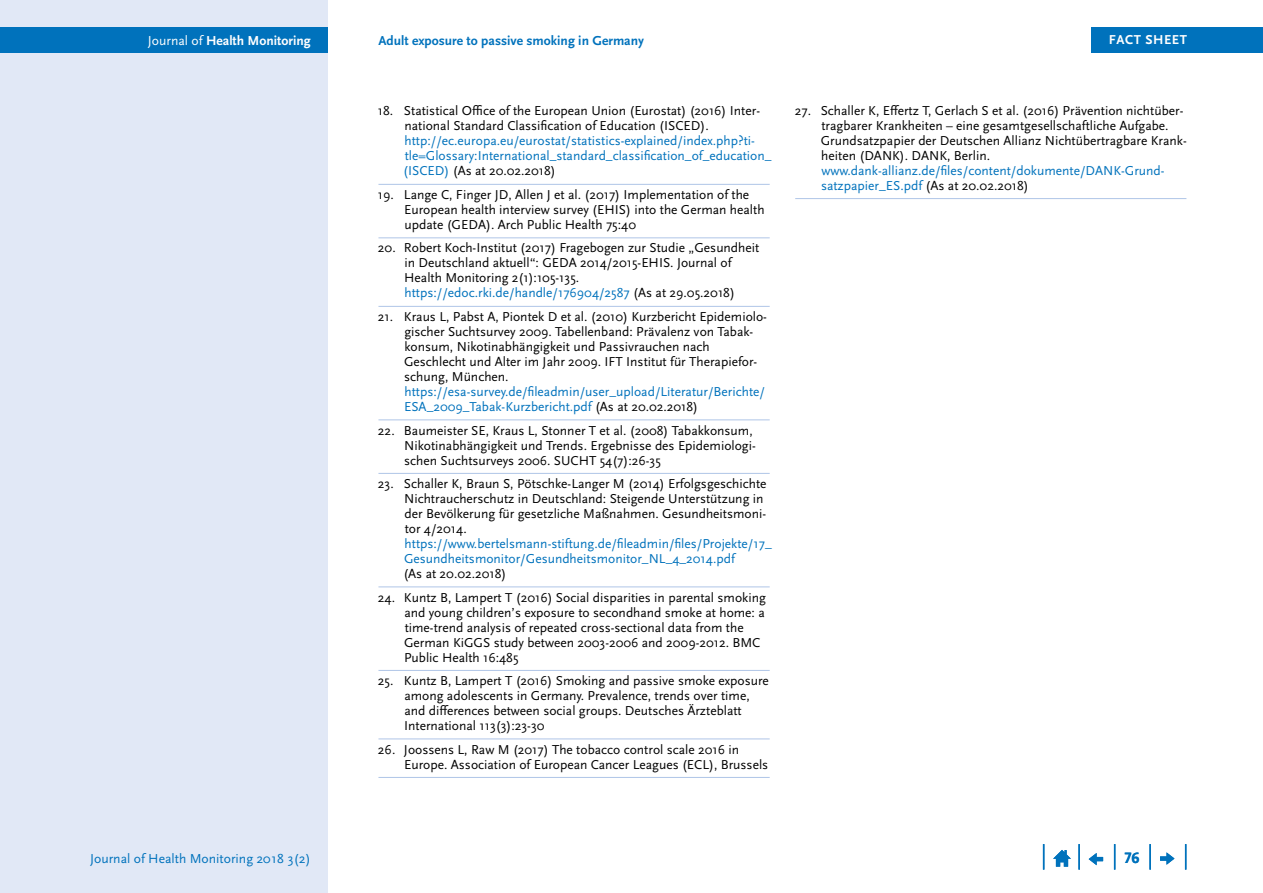
<style>
.page{position:relative;width:1263px;height:893px;background:#fff}
.page>*{position:absolute;margin:0;border:0;box-sizing:border-box;transform-origin:0 0}
.t1{font:700 15.75px "Scala Sans Pro";color:#0072bc}
.t2{font:700 13.65px "Scala Sans Pro";color:#0072bc}
.t3{font:13.65px "Scala Sans Pro";color:#0072bc}
.t4{font:700 13.65px "Scala Sans Pro";color:#fff}
.Literaturverzeichnis{font:13.5px/15px "Scala Sans Pro";color:#000}
.Literaturverzeichnis-2{font:13.5px/15.1px "Scala Sans Pro";color:#0072bc}
.t5{font:700 13.5px "Scala Sans Pro";letter-spacing:.04em;color:#fff}
.s1{font-weight:400}
.s2{color:#000}
.s3{color:#0072bc}
</style>
<div class="page">
<div style="left:0;top:0;width:327px;height:893px;background:#e1e8f6"></div>
<div style="left:1091px;top:28px;width:172px;height:25px;background:#0072bc"></div>
<div style="left:0;top:28px;width:327px;height:25px;background:#0072bc"></div>
<svg style="left:1185px;top:844px;width:1px;height:26px"></svg>
<hr style="left:1149px;top:844px;width:2px;height:26px;background:#0072bc">
<svg style="left:1114px;top:844px;width:1px;height:26px"></svg>
<hr style="left:1078px;top:844px;width:2px;height:26px;background:#0072bc">
<svg style="left:1043px;top:844px;width:1px;height:26px"></svg>
<svg style="left:1053px;top:850px;width:18px;height:17px"></svg>
<svg style="left:1089px;top:853px;width:14px;height:12px"></svg>
<svg style="left:1160px;top:852px;width:14px;height:13px"></svg>
<hr style="left:795px;top:198px;width:391px;height:1px;background:#afc5e7">
<hr style="left:378px;top:184px;width:392px;height:1px;background:#afc5e7">
<hr style="left:378px;top:237px;width:392px;height:1px;background:#afc5e7">
<hr style="left:378px;top:306px;width:392px;height:1px;background:#afc5e7">
<hr style="left:378px;top:419px;width:392px;height:1px;background:#afc5e7">
<hr style="left:378px;top:473px;width:392px;height:1px;background:#afc5e7">
<hr style="left:378px;top:586px;width:392px;height:1px;background:#afc5e7">
<hr style="left:378px;top:670px;width:392px;height:1px;background:#afc5e7">
<hr style="left:378px;top:738px;width:392px;height:1px;background:#afc5e7">
<hr style="left:378px;top:777px;width:392px;height:1px;background:#afc5e7">
<p class="t4" style="left:148px;top:33px;width:164px"><span class="s1">Journal of</span> Health Monitoring</p>
<p class="t3" style="left:90px;top:850px;width:222px">Journal of Health Monitoring 2018 3(2)</p>
<p class="t2" style="left:378px;top:33px;width:267px">Adult exposure to passive smoking in Germany</p>
<p class="t5" style="left:1109px;top:32px;width:80px">FACT SHEET</p>
<p class="Literaturverzeichnis-2" style="left:403px;top:103px;width:370px;text-indent:-25px"><span class="s2">18. Statistical Office of the European Union (Eurostat) (2016) Inter&shy;national Standard Classification of Education (ISCED). </span>http://ec.europa.eu/eurostat/statistics-explained/index.php?ti&shy;tle=Glossary:International_standard_classification_of_education_ (ISCED) <span class="s2">(As at 20.02.2018)</span></p>
<p class="Literaturverzeichnis" style="left:404px;top:187px;width:362px;text-indent:-26px">19. Lange C, Finger JD, Allen J et al. (2017) Implementation of the<br>European health interview survey (EHIS) into the German health update (GEDA). Arch Public Health 75:40</p>
<p class="Literaturverzeichnis" style="left:404px;top:241px;width:357px;text-indent:-26px">20. Robert Koch-Institut (2017) Fragebogen zur Studie „Gesundheit in Deutschland aktuell“: GEDA 2014/2015-EHIS. Journal of Health Monitoring 2(1):105-135. <span class="s3">https://edoc.rki.de/handle/176904/2587</span> (As at 29.05.2018)</p>
<p class="Literaturverzeichnis" style="left:404px;top:309px;width:364px;text-indent:-26px">21. Kraus L, Pabst A, Piontek D et al. (2010) Kurzbericht Epidemiolo&shy;gischer Suchtsurvey 2009. Tabellenband: Prävalenz von Tabak&shy;konsum, Nikotinabhängigkeit und Passivrauchen nach Geschlecht und Alter im Jahr 2009. IFT Institut für Therapiefor&shy;schung, München. <span class="s3">https://esa-survey.de/fileadmin/user_upload/Literatur/Berichte/ ESA_2009_Tabak-Kurzbericht.pdf</span> (As at 20.02.2018)</p>
<p class="Literaturverzeichnis" style="left:404px;top:423px;width:353px;text-indent:-26px">22. Baumeister SE, Kraus L, Stonner T et al. (2008) Tabakkonsum,<br>Nikotinabhängigkeit und Trends. Ergebnisse des Epidemiologi&shy;schen Suchtsurveys 2006. SUCHT 54(7):26-35</p>
<p class="Literaturverzeichnis" style="left:403px;top:476px;width:370px;text-indent:-25px">23. Schaller K, Braun S, Pötschke-Langer M (2014) Erfolgsgeschichte Nichtraucherschutz in Deutschland: Steigende Unterstützung in der Bevölkerung für gesetzliche Maßnahmen. Gesundheitsmoni&shy;tor 4/2014. <span class="s3">https://www.bertelsmann-stiftung.de/fileadmin/files/Projekte/17_ Gesundheitsmonitor/Gesundheitsmonitor_NL_4_2014.pdf<br></span>(As at 20.02.2018)</p>
<p class="Literaturverzeichnis" style="left:404px;top:590px;width:363px;text-indent:-26px">24. Kuntz B, Lampert T (2016) Social disparities in parental smoking and young children’s exposure to secondhand smoke at home: a time-trend analysis of repeated cross-sectional data from the German KiGGS study between 2003-2006 and 2009-2012. BMC Public Health 16:485</p>
<p class="Literaturverzeichnis" style="left:404px;top:673px;width:366px;text-indent:-26px">25. Kuntz B, Lampert T (2016) Smoking and passive smoke exposure among adolescents in Germany. Prevalence, trends over time, and differences between social groups. Deutsches Ärzteblatt International 113(3):23-30</p>
<p class="Literaturverzeichnis" style="left:404px;top:742px;width:366px;text-indent:-26px">26. Joossens L, Raw M (2017) The tobacco control scale 2016 in<br>Europe. Association of European Cancer Leagues (ECL), Brussels</p>
<p class="Literaturverzeichnis" style="left:821px;top:103px;width:367px;text-indent:-26px">27. Schaller K, Effertz T, Gerlach S et al. (2016) Prävention nichtüber&shy;tragbarer Krankheiten – eine gesamtgesellschaftliche Aufgabe.<br>Grundsatzpapier der Deutschen Allianz Nichtübertragbare Krank&shy;heiten (DANK). DANK, Berlin. <span class="s3">www.dank-allianz.de/files/content/dokumente/DANK-Grund&shy;satzpapier_ES.pdf</span> (As at 20.02.2018)</p>
<p class="t1" style="left:1124px;top:849px;width:16px">76</p>
</div>
